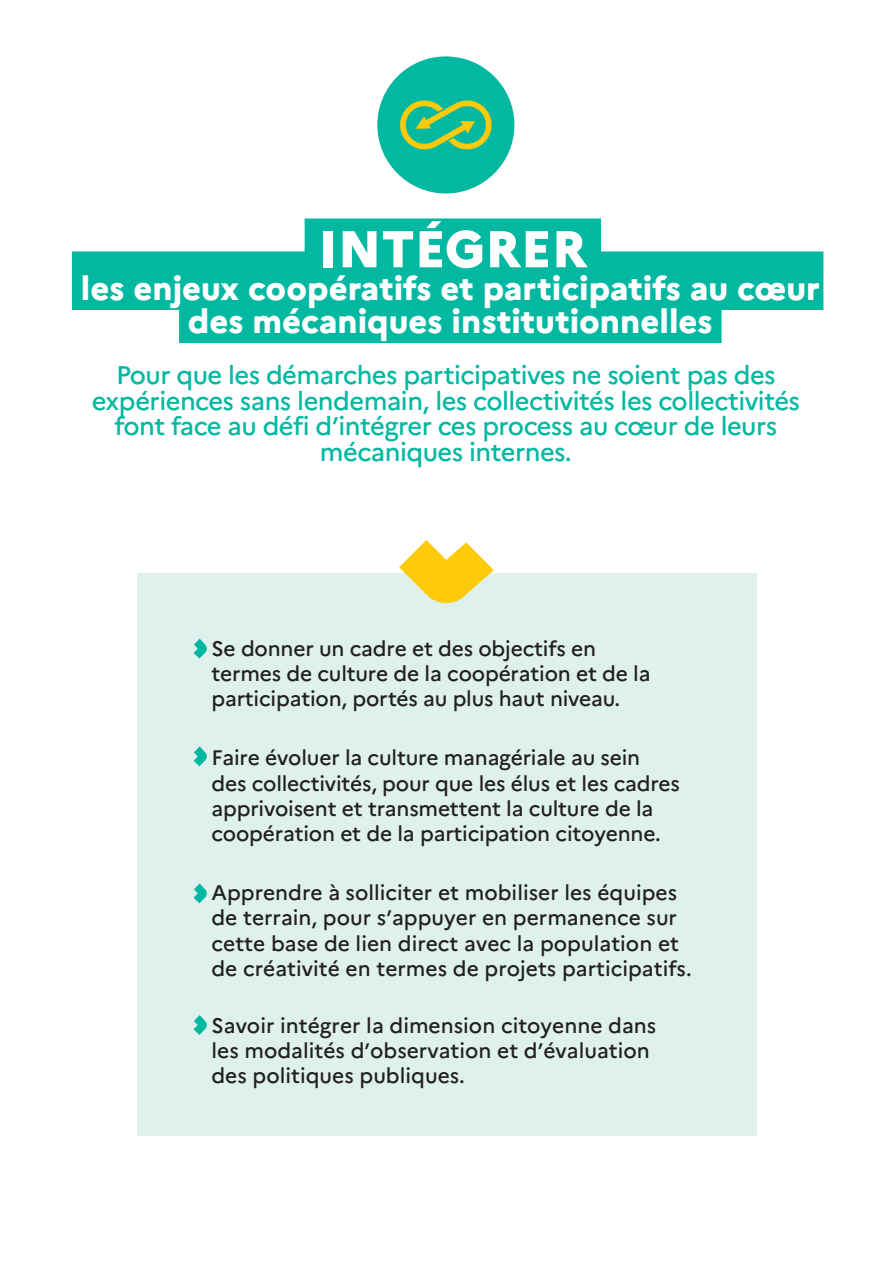
<style>
.page{position:relative;width:893px;height:1263px;background:#fff}
.page>*{position:absolute;margin:0;border:0;box-sizing:border-box;transform-origin:0 0}
.t1{font:800 51.6px "Marianne";color:#fff}
.t2{font:800 33px "Marianne";color:#fff}
.t3{font:500 25.5px/25.5px "Marianne";letter-spacing:-.02em;color:#03b8a1;text-align:center}
.t4{font:500 21px/25.2px "Marianne";color:#231f20}
</style>
<div class="page">
<div style="left:305px;top:218px;width:296px;height:59px;background:#03b8a1"></div>
<div style="left:72px;top:251px;width:751px;height:59px;background:#03b8a1"></div>
<div style="left:179px;top:284px;width:543px;height:59px;background:#03b8a1"></div>
<div style="left:377px;top:56px;width:137px;height:137px;background:#03b8a1;border-radius:50%"></div>
<svg style="left:400px;top:100px;width:92px;height:50px"></svg>
<div style="left:137px;top:573px;width:619px;height:562px;background:#dff1ed"></div>
<svg style="left:399px;top:540px;width:95px;height:64px"></svg>
<svg style="left:194px;top:639px;width:13px;height:19px"></svg>
<svg style="left:194px;top:746px;width:13px;height:20px"></svg>
<svg style="left:194px;top:883px;width:13px;height:20px"></svg>
<svg style="left:194px;top:1015px;width:13px;height:20px"></svg>
<p class="t1" style="left:319px;top:217px;width:270px">INTÉGRER</p>
<p class="t2" style="left:81px;top:268px;width:740px">les enjeux coopératifs et participatifs au cœur</p>
<p class="t2" style="left:188px;top:301px;width:526px">des mécaniques institutionnelles</p>
<p class="t3" style="left:92px;top:362px;width:710px">Pour que les démarches participatives ne soient pas des expériences sans lendemain, les collectivités les collectivités font face au défi d’intégrer ces process au cœur de leurs mécaniques internes.</p>
<p class="t4" style="left:211px;top:636px;width:441px">Se donner un cadre et des objectifs en termes de culture de la coopération et de la participation, portés au plus haut niveau.</p>
<p class="t4" style="left:211px;top:745px;width:470px">Faire évoluer la culture managériale au sein des collectivités, pour que les élus et les cadres apprivoisent et transmettent la culture de la coopération et de la participation citoyenne.</p>
<p class="t4" style="left:211px;top:880px;width:482px">Apprendre à solliciter et mobiliser les équipes de terrain, pour s’appuyer en permanence sur cette base de lien direct avec la population et de créativité en termes de projets participatifs.</p>
<p class="t4" style="left:211px;top:1013px;width:446px">Savoir intégrer la dimension citoyenne dans les modalités d’observation et d’évaluation des politiques publiques.</p>
</div>
